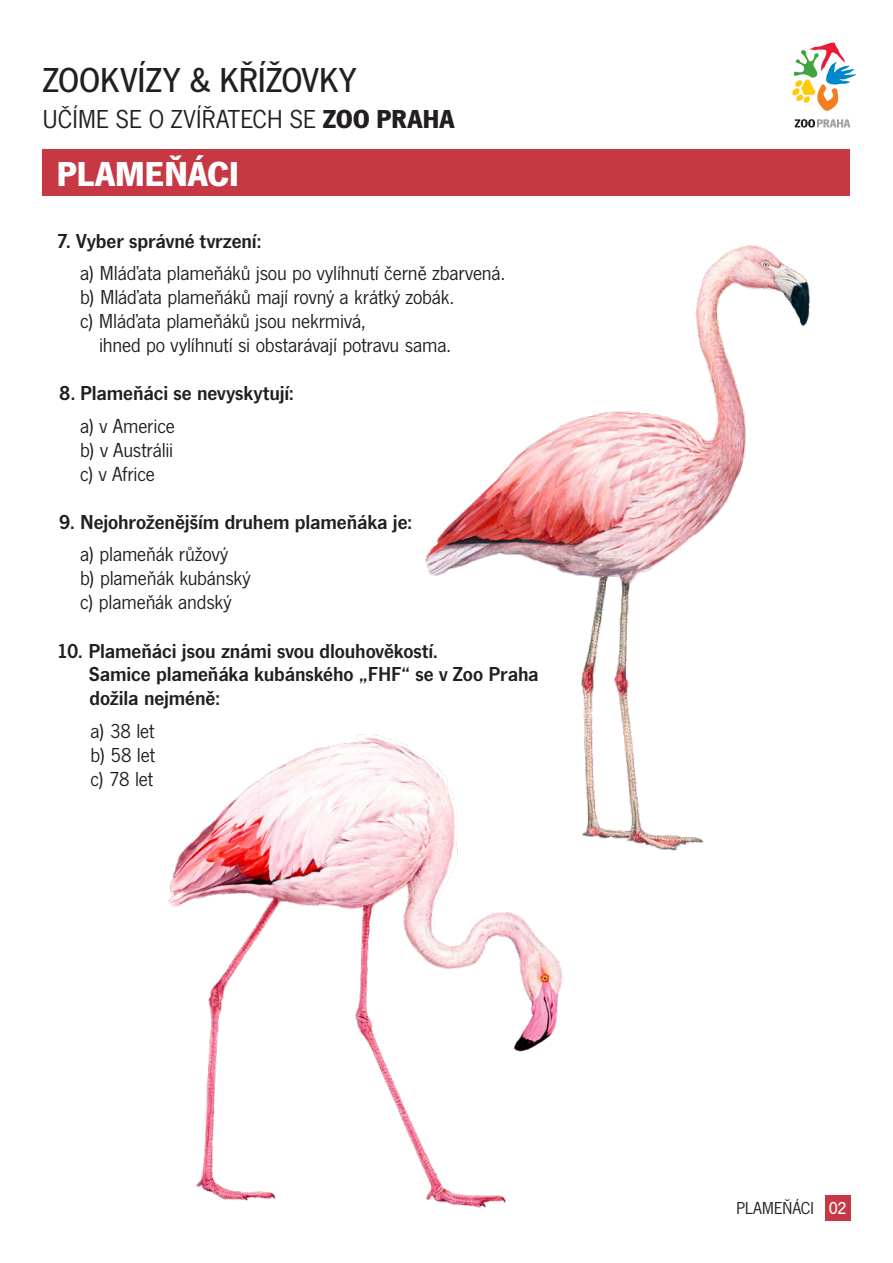
<style>
.page{position:relative;width:893px;height:1263px;background:#fff}
.page>*{position:absolute;margin:0;border:0;box-sizing:border-box;transform-origin:0 0}
.t1{font:500 36px "News Got";letter-spacing:-.005em;color:#231f20}
.t2{font:700 36px "News Got";letter-spacing:-.02em;color:#fff}
.t3{font:27px "News Got";letter-spacing:-.01em;color:#231f20}
.t4{font:21px/24px "News Got";letter-spacing:-.01em;color:#231f20;text-align:justify}
.t5{font:21px/24px "News Got Dem";letter-spacing:-.005em;color:#231f20}
.t6{font:18px "News Got";letter-spacing:-.02em;color:#231f20}
.t7{font:500 18px "News Got";color:#fff}
.s1{font-weight:700}
</style>
<div class="page">
<svg style="left:795px;top:119px;width:55px;height:9px"></svg>
<svg style="left:792px;top:42px;width:64px;height:69px"></svg>
<div style="left:43px;top:149px;width:807px;height:47px;background:#c63843"></div>
<div style="left:825px;top:1195px;width:25px;height:25px;background:#c63843"></div>
<img style="left:168px;top:735px;width:395px;height:473px">
<img style="left:361px;top:245px;width:449px;height:688px">
<h1 class="t1" style="left:43px;top:60px;width:316px">ZOOKVÍZY &amp; KŘÍŽOVKY</h1>
<p class="t3" style="left:43px;top:104px;width:414px">UČÍME SE O ZVÍŘATECH SE <span class="s1">ZOO PRAHA</span></p>
<h1 class="t2" style="left:57px;top:153px;width:184px">PLAMEŇÁCI</h1>
<p class="t5" style="left:57px;top:229px;width:206px">7. Vyber správné tvrzení:</p>
<p class="t4" style="left:80px;top:262px;width:427px">a) Mláďata plameňáků jsou po vylíhnutí černě zbarvená.</p>
<p class="t4" style="left:80px;top:286px;width:376px">b) Mláďata plameňáků mají rovný a krátký zobák.</p>
<p class="t4" style="left:80px;top:310px;width:288px">c) Mláďata plameňáků jsou nekrmivá,</p>
<p class="t4" style="left:99px;top:334px;width:354px">ihned po vylíhnutí si obstarávají potravu sama.</p>
<p class="t5" style="left:59px;top:381px;width:237px">8. Plameňáci se nevyskytují:</p>
<p class="t4" style="left:80px;top:414px;width:96px">a) v Americe b) v Austrálii c) v Africe</p>
<p class="t5" style="left:59px;top:510px;width:355px">9. Nejohroženějším druhem plameňáka je:</p>
<p class="t4" style="left:80px;top:543px;width:172px;text-align:left">a) plameňák růžový<br>b) plameňák kubánský c) plameňák andský</p>
<p class="t5" style="left:89px;top:638px;width:451px;text-indent:-32px">10. Plameňáci jsou známi svou dlouhověkostí.<br>Samice plameňáka kubánského „FHF“ se v Zoo Praha dožila nejméně:</p>
<p class="t4" style="left:91px;top:719px;width:66px">a) 38 let b) 58 let c) 78 let</p>
<p class="t6" style="left:736px;top:1198px;width:80px">PLAMEŇÁCI</p>
<p class="t7" style="left:829px;top:1198px;width:19px">02</p>
</div>
